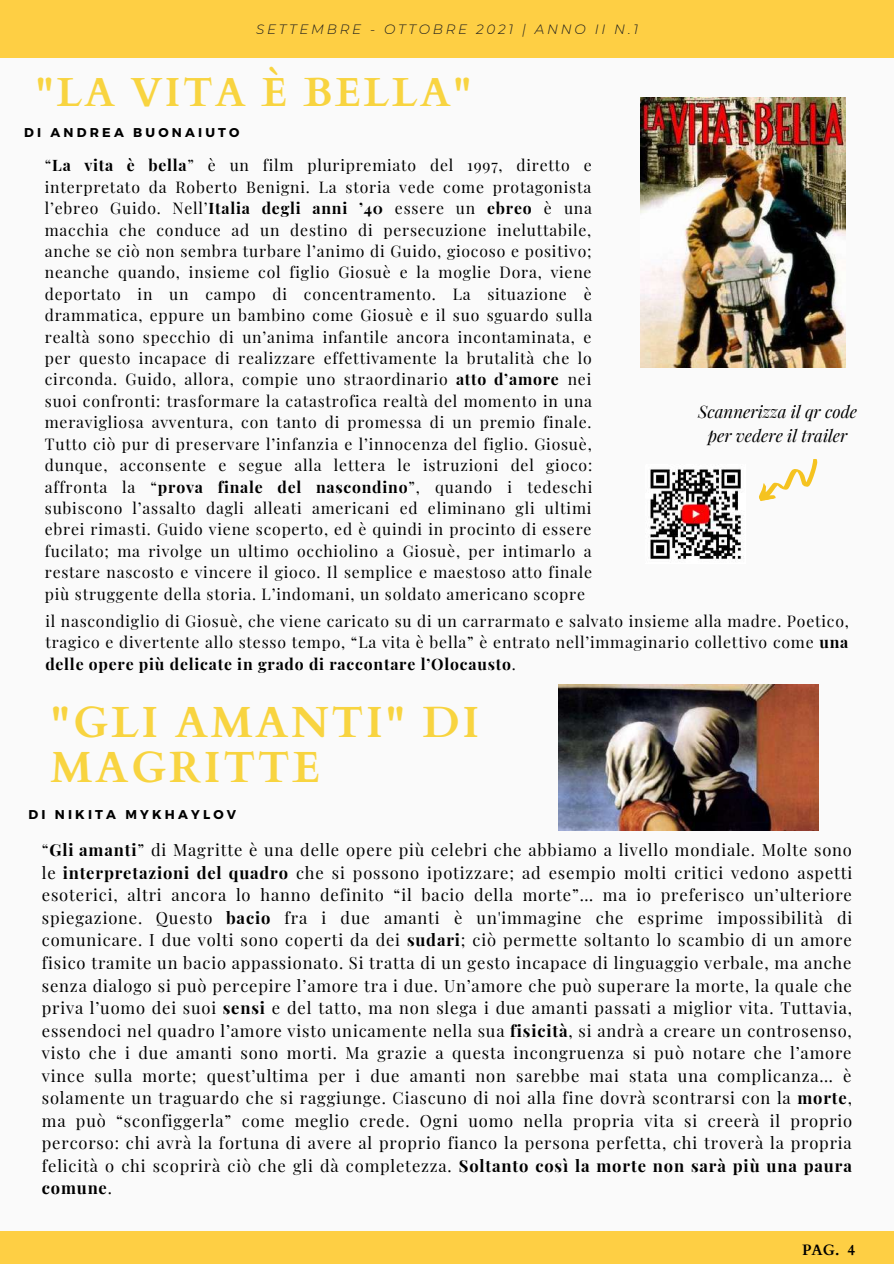
<style>
.page{position:relative;width:894px;height:1264px;background:#fff}
.page>*{position:absolute;margin:0;border:0;box-sizing:border-box;transform-origin:0 0}
.t1{font:700 43.65px/45px "Cardo";letter-spacing:.06em;color:#f8d440}
.t2{font:700 40.65px "Cardo";letter-spacing:.06em;color:#f8d440}
.t3{font:italic 16.95px/23.7px "Playfair Display";color:#000;text-align:center}
.t4{font:16.5px/22.5px "Playfair Display";letter-spacing:.05em;color:#000;text-align:justify}
.t5{font:15.75px/21.5px "Playfair Display";letter-spacing:.05em;color:#000;text-align:justify}
.t6{font:700 15px "Cardo";color:#000}
.t7{font:italic 300 13.5px "Montserrat";letter-spacing:.2em;color:#1e1e1e}
.t8{font:700 12.75px "Montserrat";letter-spacing:.25em;color:#000}
.s1{font-weight:700}
</style>
<div class="page">
<div style="left:0;top:0;width:893px;height:1263px;background:#fafafa"></div>
<div style="left:0;top:1231px;width:893px;height:32px;background:#fecf44"></div>
<svg style="left:759px;top:459px;width:59px;height:42px"></svg>
<img style="left:650px;top:469px;width:92px;height:90px">
<img style="left:640px;top:98px;width:205px;height:269px">
<img style="left:558px;top:684px;width:260px;height:146px">
<div style="left:0;top:0;width:893px;height:57px;background:#fecf44"></div>
<p class="t7" style="left:256px;top:21px;width:383px">SETTEMBRE - OTTOBRE 2021 | ANNO II N.1</p>
<h2 class="t2" style="left:35px;top:66px;width:437px">"LA VITA È BELLA"</h2>
<p class="t8" style="left:24px;top:124px;width:217px">DI ANDREA BUONAIUTO</p>
<p class="t5" style="left:45px;top:154px;width:548px">“<span class="s1">La vita è bella</span>” è un film pluripremiato del 1997, diretto e interpretato da Roberto Benigni. La storia vede come protagonista l’ebreo Guido. Nell’<span class="s1">Italia degli anni ’40</span> essere un <span class="s1">ebreo</span> è una macchia che conduce ad un destino di persecuzione ineluttabile, anche se ciò non sembra turbare l’animo di Guido, giocoso e positivo; neanche quando, insieme col figlio Giosuè e la moglie Dora, viene deportato in un campo di concentramento. La situazione è drammatica, eppure un bambino come Giosuè e il suo sguardo sulla realtà sono specchio di un’anima infantile ancora incontaminata, e per questo incapace di realizzare effettivamente la brutalità che lo circonda. Guido, allora, compie uno straordinario <span class="s1">atto d’amore</span> nei suoi confronti: trasformare la catastrofica realtà del momento in una meravigliosa avventura, con tanto di promessa di un premio finale.<br>Tutto ciò pur di preservare l’infanzia e l’innocenza del figlio. Giosuè, dunque, acconsente e segue alla lettera le istruzioni del gioco: affronta la “<span class="s1">prova finale del nascondino</span>”, quando i tedeschi subiscono l’assalto dagli alleati americani ed eliminano gli ultimi ebrei rimasti. Guido viene scoperto, ed è quindi in procinto di essere fucilato; ma rivolge un ultimo occhiolino a Giosuè, per intimarlo a restare nascosto e vincere il gioco. Il semplice e maestoso atto finale più struggente della storia. L’indomani, un soldato americano scopre</p>
<p class="t3" style="left:697px;top:399px;width:160px">Scannerizza il qr code per vedere il trailer</p>
<p class="t5" style="left:45px;top:609px;width:804px">il nascondiglio di Giosuè, che viene caricato su di un carrarmato e salvato insieme alla madre. Poetico, tragico e divertente allo stesso tempo, “La vita è bella” è entrato nell’immaginario collettivo come <span class="s1">una delle opere più delicate in grado di raccontare l’Olocausto</span>.</p>
<h1 class="t1" style="left:51px;top:701px;width:430px">"GLI AMANTI" DI<br>MAGRITTE</h1>
<p class="t8" style="left:28px;top:806px;width:209px">DI NIKITA MYKHAYLOV</p>
<p class="t4" style="left:42px;top:838px;width:811px">“<span class="s1">Gli amanti</span>” di Magritte è una delle opere più celebri che abbiamo a livello mondiale. Molte sono le <span class="s1">interpretazioni del quadro</span> che si possono ipotizzare; ad esempio molti critici vedono aspetti esoterici, altri ancora lo hanno definito “il bacio della morte”… ma io preferisco un’ulteriore spiegazione. Questo <span class="s1">bacio</span> fra i due amanti è un'immagine che esprime impossibilità di comunicare. I due volti sono coperti da dei <span class="s1">sudari</span>; ciò permette soltanto lo scambio di un amore fisico tramite un bacio appassionato. Si tratta di un gesto incapace di linguaggio verbale, ma anche senza dialogo si può percepire l’amore tra i due. Un’amore che può superare la morte, la quale che priva l’uomo dei suoi <span class="s1">sensi</span> e del tatto, ma non slega i due amanti passati a miglior vita. Tuttavia, essendoci nel quadro l’amore visto unicamente nella sua <span class="s1">fisicità</span>, si andrà a creare un controsenso, visto che i due amanti sono morti. Ma grazie a questa incongruenza si può notare che l’amore vince sulla morte; quest’ultima per i due amanti non sarebbe mai stata una complicanza… è solamente un traguardo che si raggiunge. Ciascuno di noi alla fine dovrà scontrarsi con la <span class="s1">morte</span>, ma può “sconfiggerla” come meglio crede. Ogni uomo nella propria vita si creerà il proprio percorso: chi avrà la fortuna di avere al proprio fianco la persona perfetta, chi troverà la propria felicità o chi scoprirà ciò che gli dà completezza. <span class="s1">Soltanto così la morte non sarà più una paura comune</span>.</p>
<p class="t6" style="left:801px;top:1239px;width:55px">PAG. 4</p>
</div>
